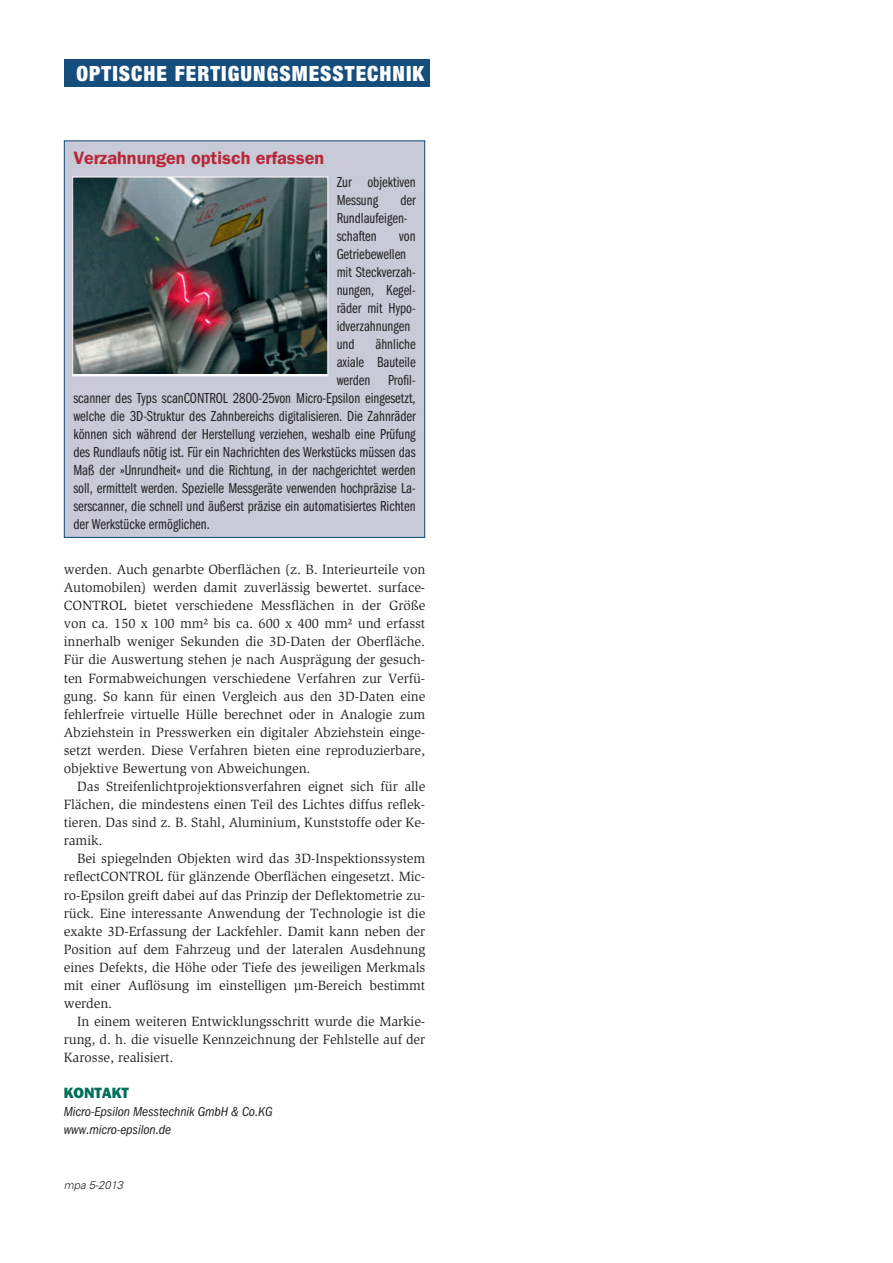
<style>
.page{position:relative;width:893px;height:1263px;background:#fff}
.page>*{position:absolute;margin:0;border:0;box-sizing:border-box;transform-origin:0 0}
.t1{font:900 condensed 21px "Helvetica Neue";letter-spacing:.05em;color:#fff}
.t2{font:600 18px "Franklin Gothic";color:#b72837}
.t3{font:15px/18px "Franklin Gothic Book Cmpr";color:#231f20}
.t4{font:800 15px "Franklin Gothic";letter-spacing:-.005em;color:#016f5a}
.t5{font:13.8px/18.1px "Slimbach";letter-spacing:-.005em;color:#231f20;text-align:justify}
.t6{font:italic condensed 13.5px/18.1px "Franklin Gothic";letter-spacing:-.005em;color:#231f20}
.t7{font:italic 300 11.25px "Univers";color:#231f20}
</style>
<div class="page">
<div style="left:64px;top:60px;width:365px;height:27px;background:#154e7d"></div>
<div style="left:64px;top:141px;width:361px;height:396px;background:#c8cad8"></div>
<div style="left:64px;top:140px;width:361px;height:398px;border:1px solid #154e7d"></div>
<img style="left:74px;top:179px;width:252px;height:195px">
<div style="left:72px;top:177px;width:256px;height:199px;border:1px solid #fff"></div>
<h1 class="t1" style="left:77px;top:66px;width:349px">OPTISCHE FERTIGUNGSMESSTECHNIK</h1>
<h2 class="t2" style="left:73px;top:152px;width:252px">Verzahnungen optisch erfassen</h2>
<p class="t3" style="left:337px;top:174px;width:80px">Zur objektiven<br>Messung</p>
<p class="t3" style="left:337px;top:192px;width:80px;text-indent:64px">der<br>Rundlaufeigen&shy;schaften</p>
<p class="t3" style="left:337px;top:228px;width:80px;text-indent:63px">von<br>Getriebewellen mit Steckverzah&shy;nungen, Kegel&shy;räder mit Hypo&shy;idverzahnungen und</p>
<p class="t3" style="left:376px;top:336px;width:42px">ähnliche</p>
<p class="t3" style="left:337px;top:354px;width:80px">axiale Bauteile</p>
<p class="t3" style="left:337px;top:372px;width:80px">werden Profil-</p>
<p class="t3" style="left:73px;top:390px;width:344px">scanner des Typs scanCONTROL 2800-25von Micro-Epsilon eingesetzt,</p>
<p class="t3" style="left:73px;top:408px;width:344px">welche die 3D-Struktur des Zahnbereichs digitalisieren. Die Zahnräder</p>
<p class="t3" style="left:73px;top:426px;width:344px">können sich während der Herstellung verziehen, weshalb eine Prüfung</p>
<p class="t3" style="left:73px;top:444px;width:344px">des Rundlaufs nötig ist. Für ein Nachrichten des Werkstücks müssen das</p>
<p class="t3" style="left:73px;top:462px;width:344px">Maß der »Unrundheit« und die Richtung, in der nachgerichtet werden</p>
<p class="t3" style="left:73px;top:480px;width:344px">soll, ermittelt werden. Spezielle Messgeräte verwenden hochpräzise La-</p>
<p class="t3" style="left:73px;top:498px;width:344px">serscanner, die schnell und äußerst präzise ein automatisiertes Richten</p>
<p class="t3" style="left:73px;top:516px;width:138px">der Werkstücke ermöglichen.</p>
<p class="t5" style="left:64px;top:561px;width:363px">werden. Auch genarbte Oberflächen (z. B. Interieurteile von Automobilen) werden damit zuverlässig bewertet. surface-CONTROL bietet verschiedene Messflächen in der Größe von ca. 150 x 100 mm² bis ca. 600 x 400 mm² und erfasst innerhalb weniger Sekunden die 3D-Daten der Oberfläche.<br>Für die Auswertung stehen je nach Ausprägung der gesuch&shy;ten Formabweichungen verschiedene Verfahren zur Verfü&shy;gung. So kann für einen Vergleich aus den 3D-Daten eine fehlerfreie virtuelle Hülle berechnet oder in Analogie zum Abziehstein in Presswerken ein digitaler Abziehstein einge&shy;setzt werden. Diese Verfahren bieten eine reproduzierbare, objektive Bewertung von Abweichungen.</p>
<p class="t5" style="left:64px;top:778px;width:363px;text-indent:13px">Das Streifenlichtprojektionsverfahren eignet sich für alle Flächen, die mindestens einen Teil des Lichtes diffus reflek&shy;tieren. Das sind z. B. Stahl, Aluminium, Kunststoffe oder Ke&shy;ramik.</p>
<p class="t5" style="left:64px;top:851px;width:363px;text-indent:13px">Bei spiegelnden Objekten wird das 3D-Inspektionssystem reflectCONTROL für glänzende Oberflächen eingesetzt. Mic&shy;ro-Epsilon greift dabei auf das Prinzip der Deflektometrie zu&shy;rück. Eine interessante Anwendung der Technologie ist die exakte 3D-Erfassung der Lackfehler. Damit kann neben der Position auf dem Fahrzeug und der lateralen Ausdehnung eines Defekts, die Höhe oder Tiefe des jeweiligen Merkmals mit einer Auflösung im einstelligen µm-Bereich bestimmt werden.</p>
<p class="t5" style="left:64px;top:1013px;width:363px;text-indent:13px">In einem weiteren Entwicklungsschritt wurde die Markie&shy;rung, d. h. die visuelle Kennzeichnung der Fehlstelle auf der Karosse, realisiert.</p>
<p class="t4" style="left:64px;top:1088px;width:67px">KONTAKT</p>
<p class="t6" style="left:64px;top:1104px;width:210px">Micro-Epsilon Messtechnik GmbH &amp; Co.KG www.micro-epsilon.de</p>
<p class="t7" style="left:64px;top:1180px;width:61px">mpa 5-2013</p>
</div>
